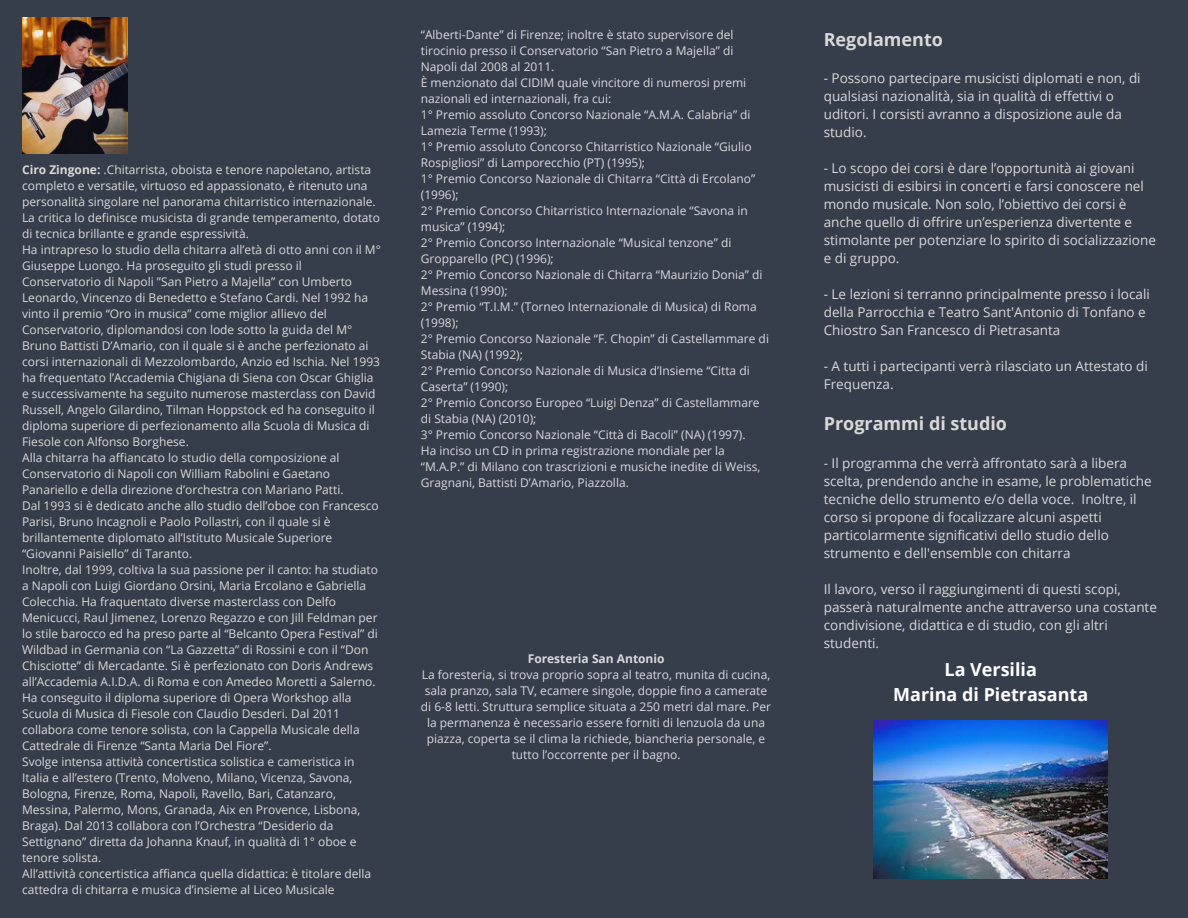
<style>
.page{position:relative;width:1188px;height:918px;background:#363d4b}
.page>*{position:absolute;margin:0;border:0;box-sizing:border-box;transform-origin:0 0}
.t1{font:700 18px "Open Sans";color:#fff}
.t2{font:700 18px "Open Sans";color:#d9d9d9}
.t3{font:13.5px/18px "Open Sans";color:#d9d9d9}
.t4{font:12px/16px "Open Sans";color:#d9d9d9}
.t5{font:700 12px "Open Sans";color:#d9d9d9}
.s1{font-weight:700}
</style>
<div class="page">
<img style="left:874px;top:721px;width:234px;height:157px">
<img style="left:22px;top:17px;width:106px;height:136px">
<p class="t4" style="left:22px;top:162px;width:360px"><span class="s1">Ciro Zingone:</span> .Chitarrista, oboista e tenore napoletano, artista completo e versatile, virtuoso ed appassionato, è ritenuto una personalità singolare nel panorama chitarristico internazionale.<br>La critica lo definisce musicista di grande temperamento, dotato di tecnica brillante e grande espressività .</p>
<p class="t4" style="left:22px;top:242px;width:360px">Ha intrapreso lo studio della chitarra all’età di otto anni con il M° Giuseppe Luongo. Ha proseguito gli studi presso il Conservatorio di Napoli ”San Pietro a Majella” con Umberto Leonardo, Vincenzo di Benedetto e Stefano Cardi. Nel 1992 ha vinto il premio “Oro in musica” come miglior allievo del Conservatorio, diplomandosi con lode sotto la guida del M° Bruno Battisti D’Amario, con il quale si è anche perfezionato ai corsi internazionali di Mezzolombardo, Anzio ed Ischia. Nel 1993 ha frequentato l’Accademia Chigiana di Siena con Oscar Ghiglia e successivamente ha seguito numerose masterclass con David Russell, Angelo Gilardino, Tilman Hoppstock ed ha conseguito il diploma superiore di perfezionamento alla Scuola di Musica di Fiesole con Alfonso Borghese.</p>
<p class="t4" style="left:22px;top:450px;width:323px">Alla chitarra ha affiancato lo studio della composizione al<br>Conservatorio di Napoli con William Rabolini e Gaetano<br>Panariello e della direzione d’orchestra con Mariano Patti.</p>
<p class="t4" style="left:22px;top:498px;width:358px">Dal 1993 si è dedicato anche allo studio dell’oboe con Francesco Parisi, Bruno Incagnoli e Paolo Pollastri, con il quale si è brillantemente diplomato all’Istituto Musicale Superiore “Giovanni Paisiello” di Taranto.</p>
<p class="t4" style="left:22px;top:562px;width:357px">Inoltre, dal 1999, coltiva la sua passione per il canto: ha studiato a Napoli con Luigi Giordano Orsini, Maria Ercolano e Gabriella Colecchia. Ha fraquentato diverse masterclass con Delfo Menicucci, Raul Jimenez, Lorenzo Regazzo e con Jill Feldman per lo stile barocco ed ha preso parte al “Belcanto Opera Festival” di Wildbad in Germania con “La Gazzetta” di Rossini e con il “Don Chisciotte” di Mercadante. Si è perfezionato con Doris Andrews all’Accademia A.I.D.A. di Roma e con Amedeo Moretti a Salerno.<br>Ha conseguito il diploma superiore di Opera Workshop alla Scuola di Musica di Fiesole con Claudio Desderi. Dal 2011 collabora come tenore solista, con la Cappella Musicale della Cattedrale di Firenze “Santa Maria Del Fiore”.</p>
<p class="t4" style="left:22px;top:754px;width:340px">Svolge intensa attività concertistica solistica e cameristica in Italia e all’estero (Trento, Molveno, Milano, Vicenza, Savona, Bologna, Firenze, Roma, Napoli, Ravello, Bari, Catanzaro, Messina, Palermo, Mons, Granada, Aix en Provence, Lisbona, Braga). Dal 2013 collabora con l’Orchestra “Desiderio da Settignano” diretta da Johanna Knauf, in qualità di 1° oboe e tenore solista.</p>
<p class="t4" style="left:22px;top:866px;width:351px">All’attività concertistica affianca quella didattica: è titolare della cattedra di chitarra e musica d’insieme al Liceo Musicale</p>
<p class="t4" style="left:421px;top:26px;width:314px;text-align:justify">“Alberti-Dante” di Firenze; inoltre è stato supervisore del tirocinio presso il Conservatorio “San Pietro a Majella” di Napoli dal 2008 al 2011.</p>
<p class="t4" style="left:421px;top:74px;width:327px">È menzionato dal CIDIM quale vincitore di numerosi premi nazionali ed internazionali, fra cui:</p>
<p class="t4" style="left:421px;top:106px;width:331px">1° Premio assoluto Concorso Nazionale “A.M.A. Calabria” di<br>Lamezia Terme (1993);</p>
<p class="t4" style="left:421px;top:138px;width:332px">1° Premio assoluto Concorso Chitarristico Nazionale “Giulio<br>Rospigliosi” di Lamporecchio (PT) (1995);</p>
<p class="t4" style="left:421px;top:170px;width:336px">1° Premio Concorso Nazionale di Chitarra “Città di Ercolano” (1996);</p>
<p class="t4" style="left:421px;top:202px;width:328px">2° Premio Concorso Chitarristico Internazionale “Savona in musica” (1994);</p>
<p class="t4" style="left:421px;top:234px;width:312px">2° Premio Concorso Internazionale “Musical tenzone” di<br>Gropparello (PC) (1996);</p>
<p class="t4" style="left:421px;top:266px;width:343px">2° Premio Concorso Nazionale di Chitarra “Maurizio Donia” di<br>Messina (1990);</p>
<p class="t4" style="left:421px;top:298px;width:337px">2° Premio “T.I.M.” (Torneo Internazionale di Musica) di Roma (1998);</p>
<p class="t4" style="left:421px;top:330px;width:350px">2° Premio Concorso Nazionale “F. Chopin” di Castellammare di<br>Stabia (NA) (1992);</p>
<p class="t4" style="left:421px;top:362px;width:330px">2° Premio Concorso Nazionale di Musica d’Insieme “Citta di<br>Caserta” (1990);</p>
<p class="t4" style="left:421px;top:394px;width:340px">2° Premio Concorso Europeo “Luigi Denza” di Castellammare di Stabia (NA) (2010);</p>
<p class="t4" style="left:421px;top:426px;width:326px">3° Premio Concorso Nazionale “Città di Bacoli” (NA) (1997).</p>
<p class="t4" style="left:421px;top:442px;width:341px">Ha inciso un CD in prima registrazione mondiale per la “M.A.P.” di Milano con trascrizioni e musiche inedite di Weiss,<br>Gragnani, Battisti D’Amario, Piazzolla.</p>
<p class="t5" style="left:528px;top:650px;width:138px">Foresteria San Antonio</p>
<p class="t4" style="left:421px;top:666px;width:352px;text-align:center">La foresteria, si trova proprio sopra al teatro, munita di cucina, sala pranzo, sala TV, ecamere singole, doppie fino a camerate di 6-8 letti. Struttura semplice situata a 250 metri dal mare. Per la permanenza è necessario essere forniti di lenzuola da una piazza, coperta se il clima la richiede, biancheria personale, e tutto l’occorrente per il bagno.</p>
<p class="t2" style="left:824px;top:26px;width:121px">Regolamento</p>
<p class="t3" style="left:824px;top:69px;width:318px">- Possono partecipare musicisti diplomati e non, di qualsiasi nazionalità, sia in qualità di effettivi o uditori. I corsisti avranno a disposizione aule da studio.</p>
<p class="t3" style="left:824px;top:159px;width:334px">- Lo scopo dei corsi è dare l’opportunità ai giovani musicisti di esibirsi in concerti e farsi conoscere nel mondo musicale. Non solo, l’obiettivo dei corsi è anche quello di offrire un’esperienza divertente e stimolante per potenziare lo spirito di socializzazione e di gruppo.</p>
<p class="t3" style="left:824px;top:285px;width:328px">- Le lezioni si terranno principalmente presso i locali della Parrocchia e Teatro Sant'Antonio di Tonfano e<br>Chiostro San Francesco di Pietrasanta</p>
<p class="t3" style="left:824px;top:357px;width:326px">- A tutti i partecipanti verrà rilasciato un Attestato di<br>Frequenza.</p>
<p class="t2" style="left:824px;top:411px;width:185px">Programmi di studio</p>
<p class="t3" style="left:824px;top:453px;width:329px">- Il programma che verrà affrontato sarà a libera scelta, prendendo anche in esame, le problematiche tecniche dello strumento e/o della voce. Inoltre, il corso si propone di focalizzare alcuni aspetti particolarmente significativi dello studio dello strumento e dell'ensemble con chitarra</p>
<p class="t3" style="left:824px;top:579px;width:335px">Il lavoro, verso il raggiungimenti di questi scopi, passerà naturalmente anche attraverso una costante condivisione, didattica e di studio, con gli altri studenti.</p>
<p class="t1" style="left:945px;top:657px;width:94px">La Versilia</p>
<p class="t1" style="left:893px;top:682px;width:196px">Marina di Pietrasanta</p>
</div>
